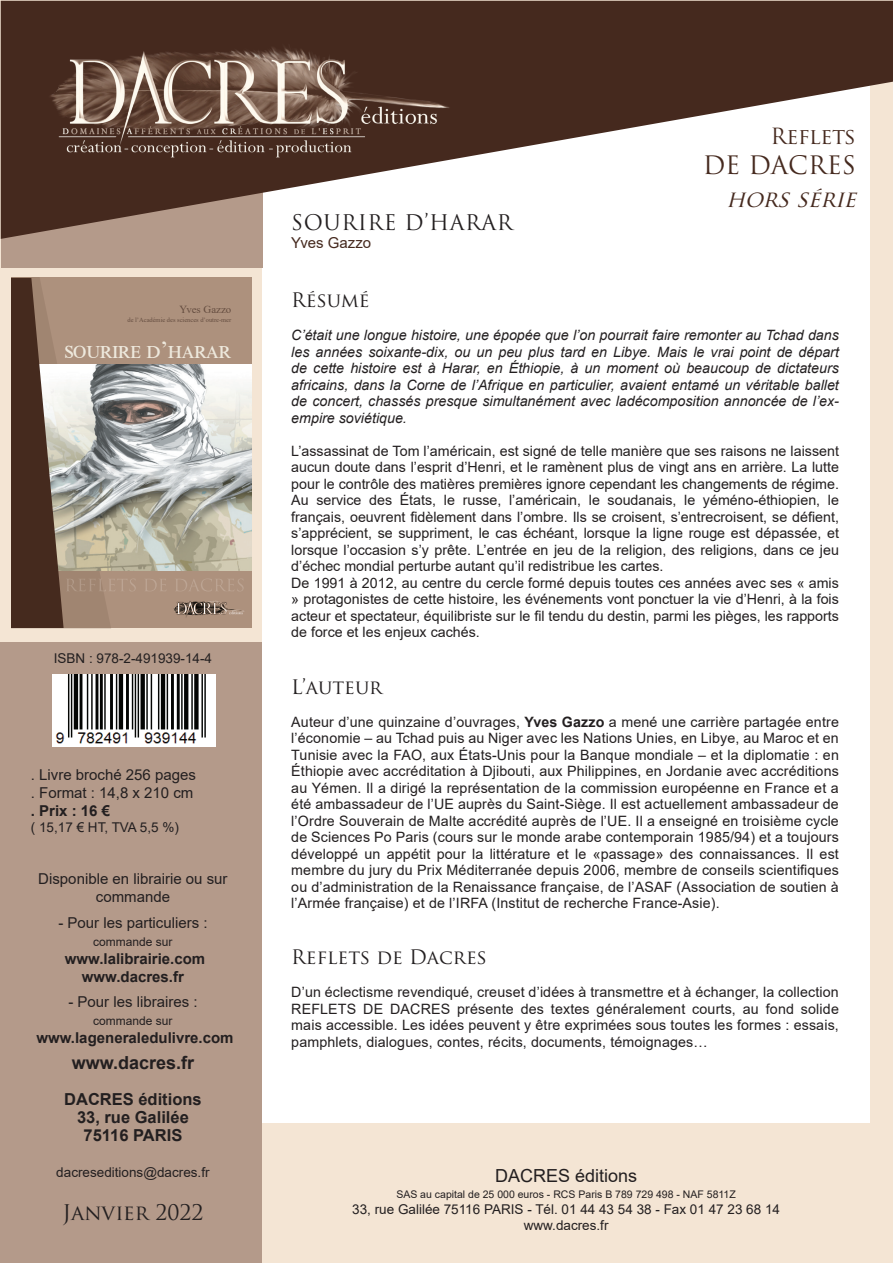
<style>
.page{position:relative;width:893px;height:1263px;background:#fff}
.page>*{position:absolute;margin:0;border:0;box-sizing:border-box;transform-origin:0 0}
.t1{font:24.75px "Times New Roman";letter-spacing:-.02em;color:#eee9dd}
.t2{font:24.75px "Trajan Pro";color:#45291e}
.t3{font:italic 22.5px "Trajan Pro";color:#45291e}
.t4{font:21.75px "Trajan Pro";letter-spacing:-.02em;color:#45291e}
.t5{font:21px "Trajan Pro";letter-spacing:.025em;color:#231f20}
.t6{font:21px "Trajan Pro";color:#231f20}
.t7{font:19.5px "Trajan Pro";color:#231f20}
.t8{font:18px "Arial";color:#231f20}
.t9{font:700 18px "Arial";color:#231f20}
.t10{font:700 16.5px/18px "Arial";color:#231f20;text-align:center}
.t11{font:15px/18px "Arial";color:#231f20}
.t12{font:700 15px/18px "Arial";color:#231f20;text-align:center}
.t13{font:15px "Arial";color:#45291e}
.t14{font:14.25px/16.5px "Arial";color:#231f20;text-align:justify}
.t15{font:italic 14.25px/16.5px "Arial";color:#231f20;text-align:justify}
.t16{font:13.5px/16.2px "Arial";color:#231f20;text-align:center}
.t17{font:12px "Arial";color:#231f20}
.t18{font:10.8px "Times New Roman";color:#654d40}
.t19{font:10.5px "Arial";color:#231f20}
.t20{font:6.45px "Times New Roman";color:#654d40}
.s1{font-weight:700}
</style>
<div class="page">
<div style="left:1px;top:0;width:892px;height:1263px;background:#f4e5d4"></div>
<div style="left:262px;top:28px;width:608px;height:1095px;background:#fff"></div>
<div style="left:0;top:642px;width:261px;height:621px;background:#b49a8a"></div>
<div style="left:1px;top:1px;width:261px;height:266px;background:#b49a8a"></div>
<svg style="left:1px;top:1px;width:892px;height:238px"></svg>
<img style="left:28px;top:0;width:438px;height:206px">
<img style="left:52px;top:674px;width:163px;height:73px">
<img style="left:244px;top:365px;width:7px;height:205px">
<svg style="left:11px;top:278px;width:233px;height:350px;background:#a39689"></svg>
<p class="t18" style="left:180px;top:302px;width:53px">Yves Gazzo</p>
<p class="t20" style="left:127px;top:316px;width:105px">de l’Académie des sciences d’outre-mer</p>
<h1 class="t1" style="left:64px;top:332px;width:168px">sourire d’harar</h1>
<p class="t16" style="left:54px;top:650px;width:160px">ISBN : 978-2-491939-14-4</p>
<p class="t11" style="left:31px;top:765px;width:167px">. Livre broché 256 pages . Format : 14,8 x 210 cm</p>
<p class="t12" style="left:31px;top:801px;width:81px">. Prix : 16 €</p>
<p class="t16" style="left:31px;top:819px;width:150px">( 15,17 € HT, TVA 5,5 %)</p>
<p class="t11" style="left:38px;top:870px;width:191px;text-align:center">Disponible en librairie ou sur commande</p>
<p class="t11" style="left:58px;top:913px;width:151px">- Pour les particuliers :</p>
<p class="t17" style="left:93px;top:933px;width:81px">commande sur</p>
<p class="t12" style="left:65px;top:949px;width:142px">www.lalibrairie.com www.dacres.fr</p>
<p class="t11" style="left:68px;top:993px;width:131px">- Pour les libraires :</p>
<p class="t17" style="left:93px;top:1012px;width:81px">commande sur</p>
<p class="t12" style="left:37px;top:1029px;width:199px">www.lageneraledulivre.com</p>
<p class="t9" style="left:72px;top:1049px;width:124px">www.dacres.fr</p>
<p class="t10" style="left:64px;top:1090px;width:139px">DACRES éditions<br>33, rue Galilée<br>75116 PARIS</p>
<p class="t16" style="left:56px;top:1163px;width:155px">dacreseditions@dacres.fr</p>
<h3 class="t6" style="left:62px;top:1199px;width:143px">Janvier 2022</h3>
<h3 class="t5" style="left:291px;top:209px;width:223px">SOURIRE D’HARAR</h3>
<p class="t13" style="left:291px;top:233px;width:82px">Yves Gazzo</p>
<h3 class="t4" style="left:770px;top:123px;width:87px">Reflets</h3>
<h1 class="t2" style="left:703px;top:149px;width:155px">DE DACRES</h1>
<h2 class="t3" style="left:726px;top:185px;width:138px">HORSSÉRIE</h2>
<h3 class="t7" style="left:291px;top:288px;width:80px">Résumé</h3>
<p class="t15" style="left:291px;top:327px;width:549px">C’était une longue histoire, une épopée que l’on pourrait faire remonter au Tchad dans les années soixante-dix, ou un peu plus tard en Libye. Mais le vrai point de départ de cette histoire est à Harar, en Éthiopie, à un moment où beaucoup de dictateurs africains, dans la Corne de l’Afrique en particulier, avaient entamé un véritable ballet de concert, chassés presque simultanément avec ladécomposition annoncée de l’ex&shy;empire soviétique.</p>
<p class="t14" style="left:291px;top:442px;width:549px;text-align:left">L’assassinat de Tom l’américain, est signé de telle manière que ses raisons ne laissent aucun doute dans l’esprit d’Henri, et le ramènent plus de vingt ans en arrière. La lutte pour le contrôle des matières premières ignore cependant les changements de régime.<br>Au service des États, le russe, l’américain, le soudanais, le yéméno-éthiopien, le français, oeuvrent fidèlement dans l’ombre. Ils se croisent, s’entrecroisent, se défient, s’apprécient, se suppriment, le cas échéant, lorsque la ligne rouge est dépassée, et lorsque l’occasion s’y prête. L’entrée en jeu de la religion, des religions, dans ce jeu d’échec mondial perturbe autant qu’il redistribue les cartes.<br>De 1991 à 2012, au centre du cercle formé depuis toutes ces années avec ses « amis » protagonistes de cette histoire, les événements vont ponctuer la vie d’Henri, à la fois acteur et spectateur, équilibriste sur le fil tendu du destin, parmi les pièges, les rapports de force et les enjeux cachés.</p>
<h3 class="t7" style="left:291px;top:674px;width:93px">L’auteur</h3>
<p class="t14" style="left:291px;top:713px;width:549px">Auteur d’une quinzaine d’ouvrages, <span class="s1">Yves Gazzo</span> a mené une carrière partagée entre l’économie – au Tchad puis au Niger avec les Nations Unies, en Libye, au Maroc et en Tunisie avec la FAO, aux États-Unis pour la Banque mondiale – et la diplomatie : en Éthiopie avec accréditation à Djibouti, aux Philippines, en Jordanie avec accréditions au Yémen. Il a dirigé la représentation de la commission européenne en France et a été ambassadeur de l’UE auprès du Saint-Siège. Il est actuellement ambassadeur de l’Ordre Souverain de Malte accrédité auprès de l’UE. Il a enseigné en troisième cycle de Sciences Po Paris (cours sur le monde arabe contemporain 1985/94) et a toujours développé un appétit pour la littérature et le «passage» des connaissances. Il est membre du jury du Prix Méditerranée depuis 2006, membre de conseils scientifiques ou d’administration de la Renaissance française, de l’ASAF (Association de soutien à l’Armée française) et de l’IRFA (Institut de recherche France-Asie).</p>
<h3 class="t7" style="left:291px;top:945px;width:197px">Reflets de Dacres</h3>
<p class="t14" style="left:291px;top:984px;width:549px">D’un éclectisme revendiqué, creuset d’idées à transmettre et à échanger, la collection REFLETS DE DACRES présente des textes généralement courts, au fond solide mais accessible. Les idées peuvent y être exprimées sous toutes les formes : essais, pamphlets, dialogues, contes, récits, documents, témoignages…</p>
<p class="t8" style="left:495px;top:1163px;width:144px">DACRES éditions</p>
<p class="t19" style="left:396px;top:1187px;width:341px">SAS au capital de 25 000 euros - RCS Paris B 789 729 498 - NAF 5811Z</p>
<p class="t16" style="left:352px;top:1201px;width:429px">33, rue Galilée 75116 PARIS - Tél. 01 44 43 54 38 - Fax 01 47 23 68 14 www.dacres.fr</p>
</div>
